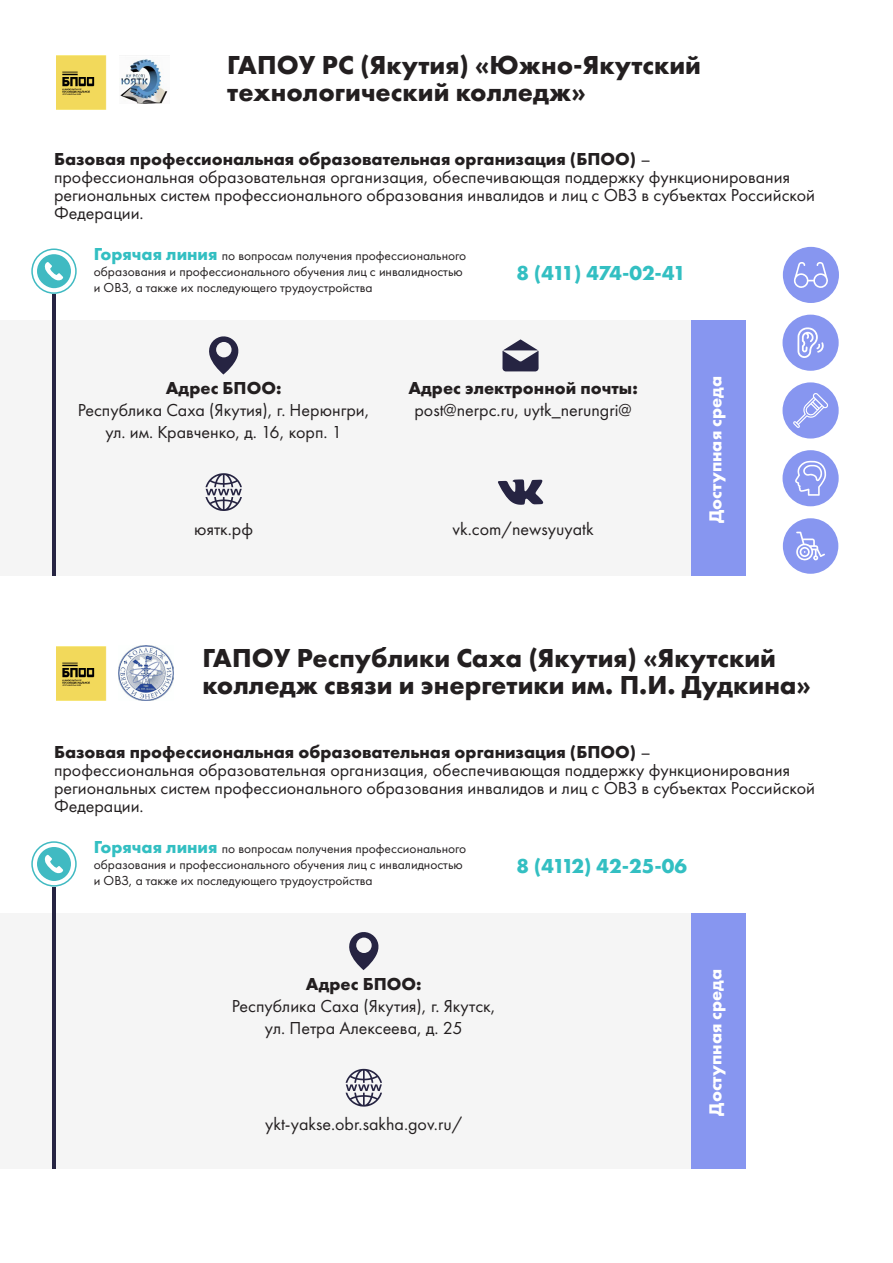
<style>
.page{position:relative;width:893px;height:1263px;background:#fff}
.page>*{position:absolute;margin:0;border:0;box-sizing:border-box;transform-origin:0 0}
.t1{font:700 27px/27px "Futura PT";color:#231f20}
.t2{font:700 21px "Futura PT";letter-spacing:-.07em;color:#33bfc2}
.t3{font:700 21px "Futura PT";letter-spacing:-.04em;color:#33bfc2}
.t4{font:18px/18px "Futura PT";color:#231f20}
.t5{font:700 18px "Futura PT";color:#231f20}
.t6{font:700 18px "Futura PT";color:#fff}
.t7{font:13.5px/16.2px "Futura PT";color:#231f20}
.s1{font-weight:400}
.s2{font-weight:700;font-size:18px;color:#33bfc2}
</style>
<div class="page">
<div style="left:0;top:320px;width:728px;height:255px;background:#f5f5f5"></div>
<svg style="left:37px;top:254px;width:34px;height:34px"></svg>
<div style="left:31px;top:248px;width:46px;height:46px;border:2px solid #40bac2;border-radius:50%"></div>
<hr style="left:52px;top:294px;width:4px;height:282px;background:#262442">
<svg style="left:209px;top:336px;width:30px;height:39px"></svg>
<svg style="left:502px;top:339px;width:37px;height:32px"></svg>
<svg style="left:205px;top:473px;width:37px;height:38px"></svg>
<div style="left:691px;top:320px;width:55px;height:255px;background:#8796f0"></div>
<svg style="left:498px;top:479px;width:45px;height:26px"></svg>
<img style="left:120px;top:59px;width:48px;height:44px">
<div style="left:783px;top:247px;width:56px;height:56px;background:#8796f0;border-radius:50%"></div>
<svg style="left:794px;top:262px;width:34px;height:26px"></svg>
<div style="left:782px;top:315px;width:57px;height:56px;background:#8796f0;border-radius:50%"></div>
<svg style="left:797px;top:327px;width:27px;height:31px"></svg>
<div style="left:782px;top:382px;width:57px;height:56px;background:#8796f0;border-radius:50%"></div>
<svg style="left:793px;top:393px;width:35px;height:35px"></svg>
<div style="left:782px;top:450px;width:57px;height:56px;background:#8796f0;border-radius:50%"></div>
<svg style="left:795px;top:461px;width:31px;height:35px"></svg>
<div style="left:783px;top:518px;width:55px;height:56px;background:#8796f0;border-radius:50%"></div>
<svg style="left:796px;top:532px;width:29px;height:29px"></svg>
<img style="left:57px;top:55px;width:50px;height:54px">
<div style="left:0;top:913px;width:728px;height:255px;background:#f5f5f5"></div>
<svg style="left:37px;top:847px;width:34px;height:34px"></svg>
<div style="left:31px;top:841px;width:46px;height:46px;border:2px solid #40bac2;border-radius:50%"></div>
<hr style="left:52px;top:887px;width:4px;height:281px;background:#262442">
<svg style="left:349px;top:932px;width:30px;height:38px"></svg>
<svg style="left:346px;top:1069px;width:36px;height:38px"></svg>
<div style="left:691px;top:913px;width:55px;height:255px;background:#8796f0"></div>
<img style="left:119px;top:646px;width:54px;height:55px">
<img style="left:57px;top:646px;width:50px;height:54px">
<p class="t1" style="left:227px;top:51px;width:475px">ГАПОУ РС (Якутия) «Южно-Якутский технологический колледж»</p>
<p class="t5" style="left:54px;top:148px;width:598px">Базовая профессиональная образовательная организация (БПОО) <span class="s1">–</span></p>
<p class="t4" style="left:54px;top:168px;width:737px">профессиональная образовательная организация, обеспечивающая поддержку функционирования</p>
<p class="t4" style="left:54px;top:186px;width:763px">региональных систем профессионального образования инвалидов и лиц с ОВЗ в субъектах Российской<br>Федерации.</p>
<p class="t7" style="left:94px;top:247px;width:374px"><span class="s2">Горячая линия</span> по вопросам получения профессионального образования и профессионального обучения лиц с инвалидностью</p>
<p class="t7" style="left:94px;top:280px;width:280px">и ОВЗ, а также их последующего трудоустройства</p>
<p class="t2" style="left:516px;top:259px;width:171px">8 (411) 474-02-41</p>
<p class="t5" style="left:166px;top:377px;width:117px">Адрес БПОО:</p>
<p class="t5" style="left:408px;top:377px;width:231px">Адрес электронной почты:</p>
<p class="t4" style="left:78px;top:399px;width:293px;line-height:21.6px;text-align:center">Республика Саха (Якутия), г. Нерюнгри, ул. им. Кравченко, д. 16, корп. 1</p>
<p class="t4" style="left:414px;top:401px;width:219px">post@nerpc.ru, uytk_nerungri@</p>
<p class="t4" style="left:194px;top:519px;width:60px">юятк.рф</p>
<p class="t4" style="left:452px;top:519px;width:143px">vk.com/newsyuyatk</p>
<p class="t6" style="left:704px;top:523px;width:148px;rotate:-90deg">Доступная среда</p>
<p class="t1" style="left:202px;top:644px;width:610px">ГАПОУ Республики Саха (Якутия) «Якутский колледж связи и энергетики им. П.И. Дудкина»</p>
<p class="t5" style="left:54px;top:740px;width:598px">Базовая профессиональная образовательная организация (БПОО) <span class="s1">–</span></p>
<p class="t4" style="left:54px;top:761px;width:737px">профессиональная образовательная организация, обеспечивающая поддержку функционирования</p>
<p class="t4" style="left:54px;top:779px;width:763px">региональных систем профессионального образования инвалидов и лиц с ОВЗ в субъектах Российской<br>Федерации.</p>
<p class="t7" style="left:94px;top:840px;width:374px"><span class="s2">Горячая линия</span> по вопросам получения профессионального образования и профессионального обучения лиц с инвалидностью</p>
<p class="t7" style="left:94px;top:872px;width:280px">и ОВЗ, а также их последующего трудоустройства</p>
<p class="t3" style="left:516px;top:852px;width:172px">8 (4112) 42-25-06</p>
<p class="t5" style="left:306px;top:972px;width:117px">Адрес БПОО:</p>
<p class="t4" style="left:232px;top:995px;width:265px;line-height:21.6px;text-align:center">Республика Саха (Якутия), г. Якутск, ул. Петра Алексеева, д. 25</p>
<p class="t4" style="left:265px;top:1115px;width:199px">ykt-yakse.obr.sakha.gov.ru/</p>
<p class="t6" style="left:704px;top:1116px;width:148px;rotate:-90deg">Доступная среда</p>
</div>
